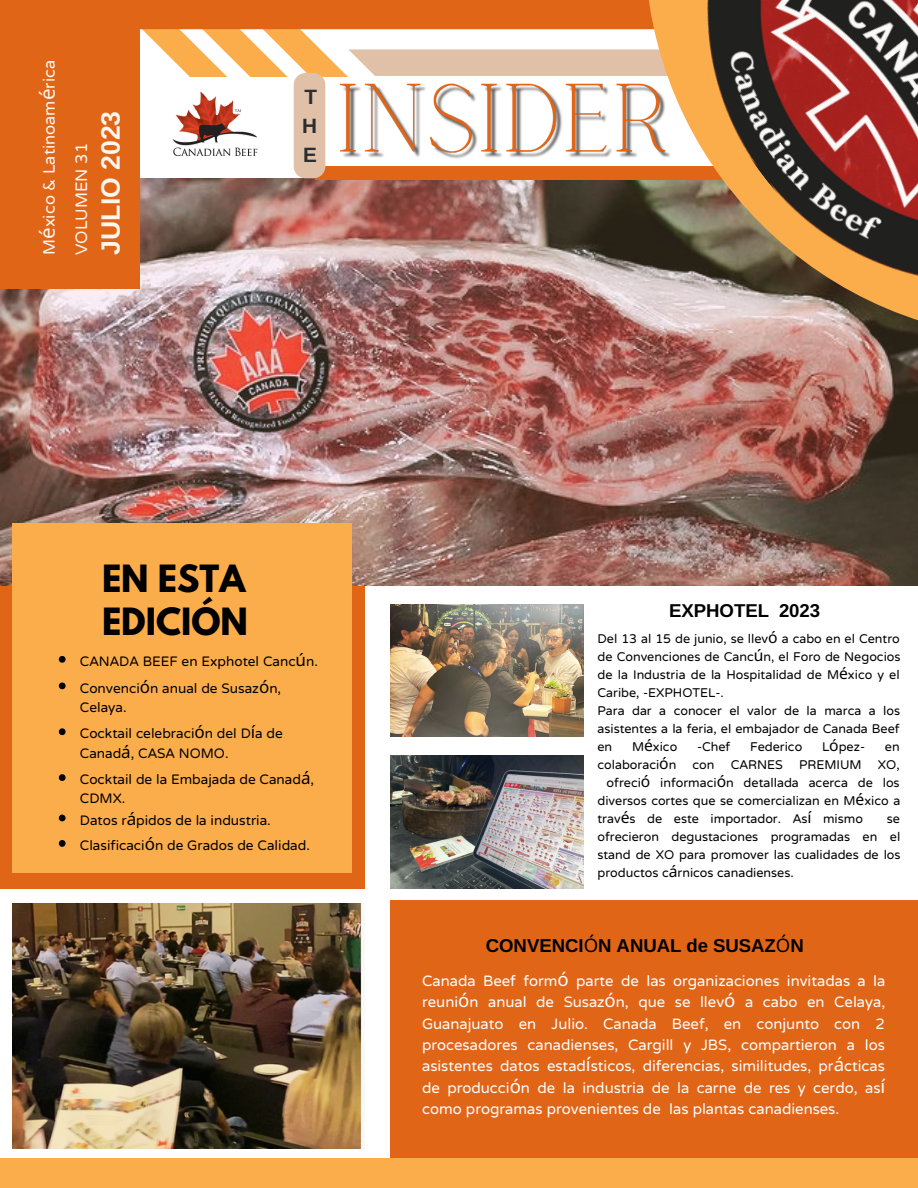
<style>
.page{position:relative;width:918px;height:1188px;background:#fff}
.page>*{position:absolute;margin:0;border:0;box-sizing:border-box;transform-origin:0 0}
.t1{font:700 33.3px/43px "League Spartan";color:#000}
.t2{font:26.55px "Ramabhadra";color:#fff6ef}
.t3{font:20.7px "NTR";color:#fff6ef}
.t4{font:20.7px "Ramabhadra";color:#2a2d31}
.t5{font:18.6px/21.3px "NTR";color:#fff;text-align:justify}
.t6{font:18.6px "Ramabhadra";color:#000}
.t7{font:16.95px/19.2px "NTR";color:#000}
.t8{font:15.75px/18px "NTR";color:#000;text-align:justify}
.s1{font-family:"Noto Sans"}
</style>
<div class="page">
<div style="left:0;top:499px;width:365px;height:390px;background:#e16517"></div>
<img style="left:0;top:178px;width:918px;height:407px">
<div style="left:315px;top:167px;width:603px;height:13px;background:#e16517"></div>
<div style="left:0;top:0;width:140px;height:288px;background:#e16517"></div>
<div style="left:13px;top:523px;width:339px;height:350px;background:#fcad4b"></div>
<img style="left:390px;top:604px;width:194px;height:133px">
<img style="left:390px;top:755px;width:194px;height:133px">
<div style="left:390px;top:900px;width:528px;height:288px;background:#e16517"></div>
<div style="left:0;top:1158px;width:918px;height:30px;background:#fcad4b"></div>
<svg style="left:645px;top:0;width:273px;height:340px;background:#a48e83"></svg>
<img style="left:671px;top:0;width:247px;height:319px">
<svg style="left:59px;top:656px;width:7px;height:7px"></svg>
<svg style="left:59px;top:728px;width:7px;height:7px"></svg>
<svg style="left:59px;top:683px;width:7px;height:6px"></svg>
<svg style="left:140px;top:0;width:529px;height:178px"></svg>
<svg style="left:59px;top:774px;width:7px;height:7px"></svg>
<svg style="left:59px;top:815px;width:7px;height:6px"></svg>
<img style="left:13px;top:903px;width:349px;height:245px">
<svg style="left:59px;top:840px;width:7px;height:7px"></svg>
<p class="t3" style="left:36px;top:255px;width:196px;rotate:-90deg">M<span class="s1">é</span>xico &amp; Latinoam<span class="s1">é</span>rica</p>
<p class="t3" style="left:68px;top:255px;width:113px;rotate:-90deg">VOLUMEN 31</p>
<p class="t2" style="left:95px;top:255px;width:146px;rotate:-90deg">JULIO 2023</p>
<p class="t4" style="left:304px;top:85px;width:14px">T</p>
<p class="t4" style="left:302px;top:114px;width:16px">H</p>
<p class="t4" style="left:303px;top:143px;width:15px">E</p>
<p class="t1" style="left:102px;top:561px;width:148px">EN ESTA<br>EDICIÓN</p>
<p class="t7" style="left:80px;top:651px;width:240px">CANADA BEEF en Exphotel Canc<span class="s1">ú</span>n.</p>
<p class="t7" style="left:80px;top:677px;width:203px">Convenci<span class="s1">ó</span>n anual de Susaz<span class="s1">ó</span>n,<br>Celaya.</p>
<p class="t7" style="left:80px;top:723px;width:205px">Cocktail celebraci<span class="s1">ó</span>n del D<span class="s1">í</span>a de<br>Canad<span class="s1">á</span>, CASA NOMO.</p>
<p class="t7" style="left:80px;top:769px;width:236px">Cocktail de la Embajada de Canad<span class="s1">á</span>,<br>CDMX.</p>
<p class="t7" style="left:80px;top:809px;width:192px">Datos r<span class="s1">á</span>pidos de la industria.</p>
<p class="t7" style="left:80px;top:835px;width:232px">Clasificaci<span class="s1">ó</span>n de Grados de Calidad.</p>
<p class="t6" style="left:669px;top:599px;width:153px">EXPHOTEL 2023</p>
<p class="t8" style="left:598px;top:629px;width:305px">Del 13 al 15 de junio, se llev<span class="s1">ó</span> a cabo en el Centro de Convenciones de Canc<span class="s1">ú</span>n, el Foro de Negocios de la Industria de la Hospitalidad de M<span class="s1">é</span>xico y el Caribe, -EXPHOTEL-.</p>
<p class="t8" style="left:598px;top:701px;width:304px">Para dar a conocer el valor de la marca a los asistentes a la feria, el embajador de Canada Beef en</p>
<p class="t8" style="left:632px;top:737px;width:47px">M<span class="s1">é</span>xico</p>
<p class="t8" style="left:697px;top:737px;width:35px">-Chef</p>
<p class="t8" style="left:750px;top:737px;width:54px">Federico</p>
<p class="t8" style="left:822px;top:737px;width:45px">L<span class="s1">ó</span>pez-</p>
<p class="t8" style="left:885px;top:737px;width:16px">en</p>
<p class="t8" style="left:598px;top:755px;width:304px">colaboraci<span class="s1">ó</span>n con CARNES PREMIUM XO,</p>
<p class="t8" style="left:607px;top:773px;width:294px">ofreci<span class="s1">ó</span> informaci<span class="s1">ó</span>n detallada acerca de los</p>
<p class="t8" style="left:598px;top:791px;width:304px">diversos cortes que se comercializan en M<span class="s1">é</span>xico a</p>
<p class="t8" style="left:598px;top:809px;width:267px">trav<span class="s1">é</span>s de este importador. As<span class="s1">í</span> mismo</p>
<p class="t8" style="left:598px;top:809px;width:305px;text-indent:289px">se ofrecieron degustaciones programadas en el stand de XO para promover las cualidades de los productos c<span class="s1">á</span>rnicos canadienses.</p>
<p class="t6" style="left:486px;top:934px;width:320px">CONVENCI<span class="s1">Ó</span>N ANUAL de SUSAZ<span class="s1">Ó</span>N</p>
<p class="t5" style="left:422px;top:969px;width:465px">Canada Beef form<span class="s1">ó</span> parte de las organizaciones invitadas a la reuni<span class="s1">ó</span>n anual de Susaz<span class="s1">ó</span>n, que se llev<span class="s1">ó</span> a cabo en Celaya, Guanajuato en Julio. Canada Beef, en conjunto con 2 procesadores canadienses, Cargill y JBS, compartieron a los asistentes datos estad<span class="s1">í</span>sticos, diferencias, similitudes, pr<span class="s1">á</span>cticas de producci<span class="s1">ó</span>n de la industria de la carne de res y cerdo, as<span class="s1">í </span>como programas provenientes de las plantas canadienses.</p>
</div>
